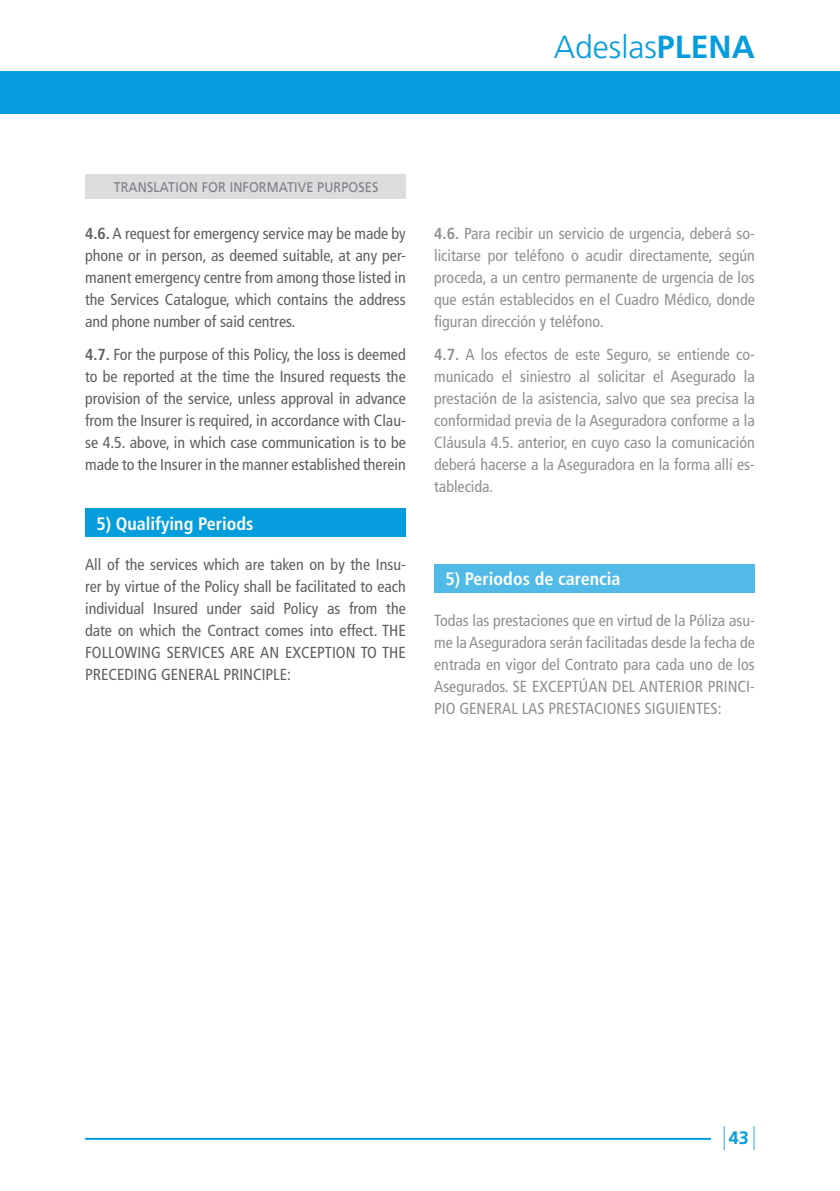
<style>
.page{position:relative;width:840px;height:1191px;background:#fff}
.page>*{position:absolute;margin:0;border:0;box-sizing:border-box;transform-origin:0 0}
.t1{font:300 32px "Frutiger";color:#069ddc}
.t2{font:700 condensed 18px "Frutiger";color:#fff}
.t3{font:700 18px "Frutiger";color:#069ddc}
.t4{font:condensed 16px/22px "Frutiger";color:#5f5f62;text-align:justify}
.t5{font:14px "Frutiger";letter-spacing:.01em;color:#7d7f82;scale:.9 1}
.s1{font-weight:700}
</style>
<div class="page">
<div style="left:0;top:71px;width:839px;height:43px;background:#069ddc"></div>
<hr style="left:85px;top:1137px;width:625px;height:2px;background:#069ddc">
<svg style="left:753px;top:1125px;width:1px;height:25px"></svg>
<svg style="left:723px;top:1126px;width:1px;height:24px"></svg>
<div style="left:85px;top:174px;width:320px;height:25px;background:#dbdcde"></div>
<div style="left:85px;top:508px;width:320px;height:29px;background:#069ddc"></div>
<div style="left:434px;top:564px;width:320px;height:28px;background:#51bae6"></div>
<h1 class="t1" style="left:553px;top:29px;width:202px">Adeslas<span class="s1">PLENA</span></h1>
<p class="t5" style="left:114px;top:179px;width:295px">TRANSLATION FOR INFORMATIVE PURPOSES</p>
<p class="t4" style="left:85px;top:222px;width:322px"><span class="s1">4.6.</span> A request for emergency service may be made by phone or in person, as deemed suitable, at any per&shy;manent emergency centre from among those listed in the Services Catalogue, which contains the address and phone number of said centres.</p>
<p class="t4" style="left:85px;top:344px;width:322px"><span class="s1">4.7.</span> For the purpose of this Policy, the loss is deemed to be reported at the time the Insured requests the provision of the service, unless approval in advance from the Insurer is required, in accordance with Clau&shy;se 4.5. above, in which case communication is to be made to the Insurer in the manner established therein</p>
<p class="t2" style="left:96px;top:512px;width:158px">5) Qualifying Periods</p>
<p class="t4" style="left:85px;top:554px;width:322px">All of the services which are taken on by the Insu&shy;rer by virtue of the Policy shall be facilitated to each individual Insured under said Policy as from the date on which the Contract comes into effect. THE FOLLOWING SERVICES ARE AN EXCEPTION TO THE PRECEDING GENERAL PRINCIPLE:</p>
<p class="t4" style="left:434px;top:222px;width:322px"><span class="s1">4.6.</span> Para recibir un servicio de urgencia, deberá so&shy;licitarse por teléfono o acudir directamente, según proceda, a un centro permanente de urgencia de los que están establecidos en el Cuadro Médico, donde figuran dirección y teléfono.</p>
<p class="t4" style="left:434px;top:344px;width:322px"><span class="s1">4.7.</span> A los efectos de este Seguro, se entiende co&shy;municado el siniestro al solicitar el Asegurado la prestación de la asistencia, salvo que sea precisa la conformidad previa de la Aseguradora conforme a la Cláusula 4.5. anterior, en cuyo caso la comunicación deberá hacerse a la Aseguradora en la forma allí es&shy;tablecida.</p>
<p class="t2" style="left:445px;top:568px;width:176px">5) Periodos de carencia</p>
<p class="t4" style="left:434px;top:609px;width:322px">Todas las prestaciones que en virtud de la Póliza asu&shy;me la Aseguradora serán facilitadas desde la fecha de entrada en vigor del Contrato para cada uno de los Asegurados. SE EXCEPTÚAN DEL ANTERIOR PRINCI-PIO GENERAL LAS PRESTACIONES SIGUIENTES:</p>
<p class="t3" style="left:728px;top:1127px;width:22px">43</p>
</div>
